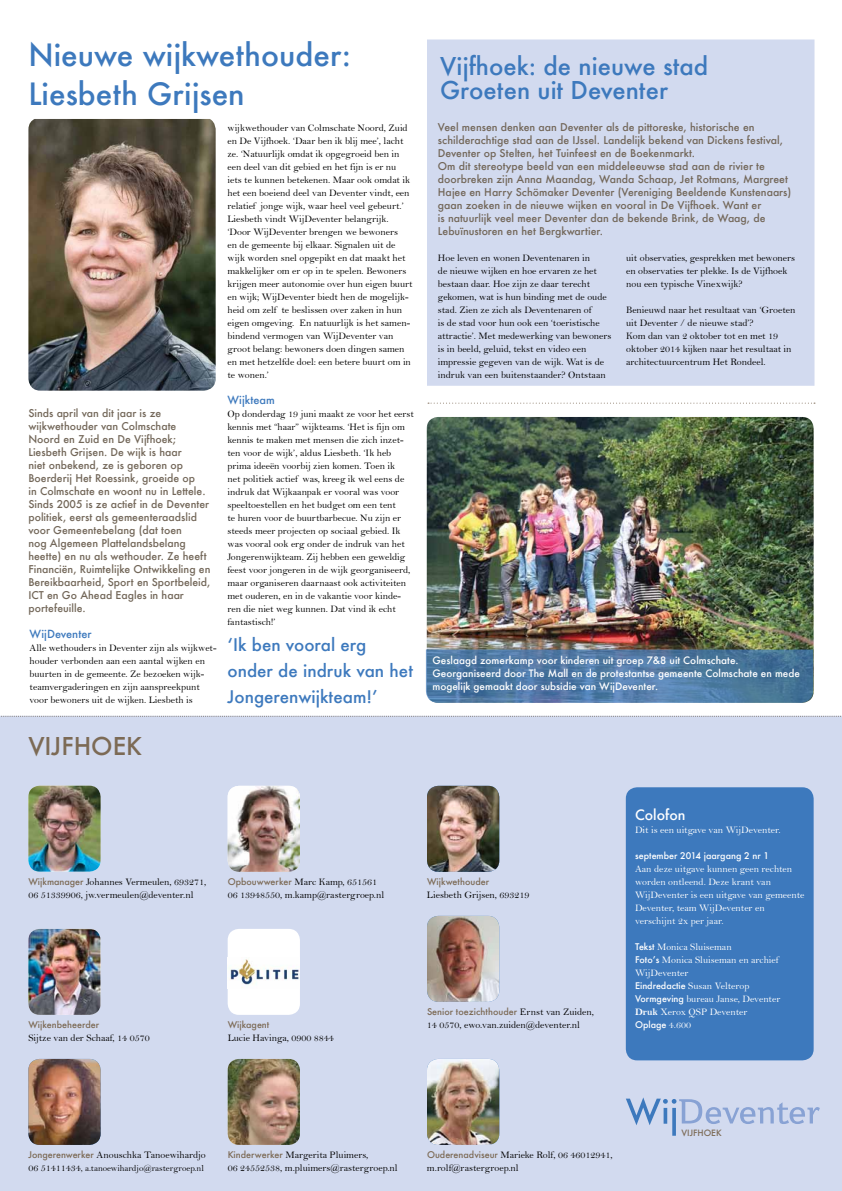
<style>
.page{position:relative;width:842px;height:1191px;background:#fff}
.page>*{position:absolute;margin:0;border:0;box-sizing:border-box;transform-origin:0 0}
.t1{font:500 30px/39px "Futura";color:#3d79bd}
.t2{font:500 24px/24px "Futura";color:#3d79bd}
.t3{font:500 24px "Futura";color:#7c6a55}
.t4{font:500 17px/26px "Futura";color:#3d79bd}
.t5{font:500 14px "Futura";color:#fff}
.t6{font:500 11px "Futura";color:#3d79bd}
.t7{font:500 10.5px/13px "Futura";color:#726658}
.t8{font:10px/13px "Bell";color:#000}
.t9{font:10px/13px "Bell";color:#fff}
.t10{font:500 10px/13px "Futura";color:#fff}
.t11{font:500 9px "Futura";color:#7c6a55}
.t12{font:9px "Bell";color:#000}
.t13{font:500 9px "Futura";color:#fff}
.t14{font:500 8.5px "Futura";color:#7c6a55}
.s1{font-family:"Futura";font-weight:500;font-size:9px;color:#7c6a55}
.s2{font-family:"Bell";font-weight:400;font-size:10px;color:#000}
.s3{font-family:"Futura";font-weight:500;font-size:9px}
.s4{font-family:"Bell MT Bold"}
.s5{font-family:"Bell";font-weight:400;font-size:10px}
.s6{font-size:10px}
</style>
<div class="page">
<div style="left:0;top:716px;width:842px;height:475px;background:#d2daef"></div>
<svg style="left:0;top:715px;width:842px;height:1px"></svg>
<img style="left:28px;top:785px;width:73px;height:86px">
<img style="left:28px;top:929px;width:72px;height:85px">
<img style="left:28px;top:1059px;width:73px;height:85px">
<img style="left:228px;top:786px;width:72px;height:85px">
<div style="left:228px;top:929px;width:72px;height:85px;background:#fff;border-radius:11px"></div>
<img style="left:229px;top:959px;width:71px;height:29px">
<img style="left:228px;top:1059px;width:72px;height:85px">
<img style="left:427px;top:786px;width:72px;height:85px">
<img style="left:427px;top:916px;width:72px;height:85px">
<img style="left:427px;top:1059px;width:72px;height:85px">
<div style="left:626px;top:787px;width:188px;height:273px;background:#3d79bd;border-radius:11px"></div>
<svg style="left:626px;top:1097px;width:194px;height:38px;background:#bdcbe7"></svg>
<img style="left:28px;top:119px;width:188px;height:271px">
<svg style="left:428px;top:402px;width:387px;height:1px"></svg>
<div style="left:427px;top:39px;width:387px;height:347px;background:#d2daef;border:1px solid #d2daef"></div>
<img style="left:427px;top:417px;width:387px;height:231px">
<svg style="left:425px;top:648px;width:389px;height:55px;background:#5079a1"></svg>
<h1 class="t1" style="left:28px;top:34px;width:324px">Nieuwe wijkwethouder:<br>Liesbeth Grijsen</h1>
<p class="t7" style="left:28px;top:406px;width:184px">Sinds april van dit jaar is ze wijkwethouder van Colmschate<br>Noord en Zuid en De Vijfhoek;<br>Liesbeth Grijsen. De wijk is haar<br>niet onbekend, ze is geboren op<br>Boerderij Het Roessink, groeide op<br>in Colmschate en woont nu in Lettele.<br>Sinds 2005 is ze actief in de Deventer politiek, eerst als gemeenteraadslid voor Gemeentebelang (dat toen<br>nog Algemeen Plattelandsbelang heette) en nu als wethouder. Ze heeft<br>Financiën, Ruimtelijke Ontwikkeling en<br>Bereikbaarheid, Sport en Sportbeleid,<br>ICT en Go Ahead Eagles in haar portefeuille.</p>
<p class="t6" style="left:30px;top:626px;width:64px">WijDeventer</p>
<p class="t8" style="left:30px;top:641px;width:188px">Alle wethouders in Deventer zijn als wijkwet&shy;houder verbonden aan een aantal wijken en buurten in de gemeente. Ze bezoeken wijk&shy;teamvergaderingen en zijn aanspreekpunt voor bewoners uit de wijken. Liesbeth is</p>
<p class="t8" style="left:227px;top:121px;width:187px">wijkwethouder van Colmschate Noord, Zuid en De Vijfhoek. ‘Daar ben ik blij mee’, lacht ze. ‘Natuurlijk omdat ik opgegroeid ben in een deel van dit gebied en het fijn is er nu iets te kunnen betekenen. Maar ook omdat ik het een boeiend deel van Deventer vindt, een relatief jonge wijk, waar heel veel gebeurt.’ Liesbeth vindt WijDeventer belangrijk. ‘Door WijDeventer brengen we bewoners<br>en de gemeente bij elkaar. Signalen uit de wijk worden snel opgepikt en dat maakt het makkelijker om er op in te spelen. Bewoners krijgen meer autonomie over hun eigen buurt en wijk; WijDeventer biedt hen de mogelijk&shy;heid om zelf te beslissen over zaken in hun eigen omgeving. En natuurlijk is het samen&shy;bindend vermogen van WijDeventer van groot belang: bewoners doen dingen samen en met hetzelfde doel: een betere buurt om in te wonen.’</p>
<p class="t6" style="left:227px;top:392px;width:49px">Wijkteam</p>
<p class="t8" style="left:227px;top:407px;width:188px">Op donderdag 19 juni maakt ze voor het eerst kennis met “haar” wijkteams. ‘Het is fijn om kennis te maken met mensen die zich inzet&shy;ten voor de wijk’, aldus Liesbeth. ‘Ik heb prima ideeën voorbij zien komen. Toen ik<br>net politiek actief was, kreeg ik wel eens de indruk dat Wijkaanpak er vooral was voor speeltoestellen en het budget om een tent<br>te huren voor de buurtbarbecue. Nu zijn er steeds meer projecten op sociaal gebied. Ik was vooral ook erg onder de indruk van het Jongerenwijkteam. Zij hebben een geweldig feest voor jongeren in de wijk georganiseerd, maar organiseren daarnaast ook activiteiten met ouderen, en in de vakantie voor kinde&shy;ren die niet weg kunnen. Dat vind ik echt fantastisch!’</p>
<h3 class="t4" style="left:227px;top:631px;width:187px">‘Ik ben vooral erg onder de indruk van het<br>Jongerenwijkteam!’</h3>
<h2 class="t3" style="left:28px;top:729px;width:115px">vijfhoek</h2>
<h2 class="t2" style="left:440px;top:53px;width:270px">Vijfhoek: de nieuwe stad<br>Groeten uit Deventer</h2>
<p class="t7" style="left:438px;top:120px;width:355px">Veel mensen denken aan Deventer als de pittoreske, historische en schilderachtige stad aan de IJssel. Landelijk bekend van Dickens festival, Deventer op Stelten, het Tuinfeest en de Boekenmarkt.<br>Om dit stereotype beeld van een middeleeuwse stad aan de rivier te doorbreken zijn Anna Maandag, Wanda Schaap, Jet Rotmans, Margreet Hajee en Harry Schömaker Deventer (Vereniging Beeldende Kunstenaars) gaan zoeken in de nieuwe wijken en vooral in De Vijfhoek. Want er<br>is natuurlijk veel meer Deventer dan de bekende Brink, de Waag, de Lebuïnustoren en het Bergkwartier.</p>
<p class="t8" style="left:438px;top:251px;width:175px">Hoe leven en wonen Deventenaren in<br>de nieuwe wijken en hoe ervaren ze het bestaan daar. Hoe zijn ze daar terecht gekomen, wat is hun binding met de oude stad. Zien ze zich als Deventenaren of<br>is de stad voor hun ook een ‘toeristische attractie’. Met medewerking van bewoners is in beeld, geluid, tekst en video een impressie gegeven van de wijk. Wat is de indruk van een buitenstaander? Ontstaan</p>
<p class="t8" style="left:626px;top:251px;width:171px">uit observaties, gesprekken met bewoners en observaties ter plekke. Is de Vijfhoek nou een typische Vinexwijk?</p>
<p class="t8" style="left:626px;top:303px;width:171px">Benieuwd naar het resultaat van ‘Groeten uit Deventer / de nieuwe stad’?<br>Kom dan van 2 oktober tot en met 19 oktober 2014 kijken naar het resultaat in architectuurcentrum Het Rondeel.</p>
<p class="t10" style="left:432px;top:653px;width:369px">Geslaagd zomerkamp voor kinderen uit groep 7&amp;8 uit Colmschate.<br>Georganiseerd door The Mall en de protestantse gemeente Colmschate en mede mogelijk gemaakt door subsidie van WijDeventer.</p>
<p class="t8" style="left:28px;top:875px;width:180px"><span class="s1">Wijkmanager</span> Johannes Vermeulen, 693271,<br>06 51339906, jw.vermeulen@deventer.nl</p>
<p class="t8" style="left:228px;top:875px;width:158px"><span class="s1">Opbouwwerker</span> Marc Kamp, 651561<br>06 13948550, m.kamp@rastergroep.nl</p>
<p class="t11" style="left:28px;top:1018px;width:72px">Wijkenbeheerder</p>
<p class="t8" style="left:28px;top:1031px;width:123px">Sijtze van der Schaaf, 14 0570</p>
<p class="t11" style="left:228px;top:1018px;width:43px">Wijkagent</p>
<p class="t8" style="left:228px;top:1031px;width:108px">Lucie Havinga, 0900 8844</p>
<p class="t11" style="left:427px;top:875px;width:64px">Wijkwethouder</p>
<p class="t8" style="left:427px;top:888px;width:104px">Liesbeth Grijsen, 693219</p>
<p class="t11" style="left:427px;top:1005px;width:168px">Senior toezichthouder <span class="s2">Ernst van Zuiden,</span></p>
<p class="t8" style="left:427px;top:1018px;width:155px">14 0570, ewo.van.zuiden@deventer.nl</p>
<h3 class="t5" style="left:635px;top:805px;width:52px">Colofon</h3>
<p class="t9" style="left:635px;top:823px;width:147px">Dit is een uitgave van WijDeventer.</p>
<p class="t13" style="left:635px;top:849px;width:136px">september 2014 jaargang 2 nr 1</p>
<p class="t9" style="left:635px;top:862px;width:171px">Aan deze uitgave kunnen geen rechten worden ontleend. Deze krant van<br>WijDeventer is een uitgave van gemeente<br>Deventer, team WijDeventer en verschijnt 2x per jaar.</p>
<p class="t9" style="left:635px;top:940px;width:147px"><span class="s3">Tekst</span> Monica Sluiseman<br><span class="s3">Foto’s</span> Monica Sluiseman en archief<br>WijDeventer<br><span class="s3">Eindredactie</span> Susan Velterop<br><span class="s3">Vormgeving</span> bureau Janse, Deventer<br><span class="s4">Druk</span> Xerox QSP Deventer</p>
<p class="t13" style="left:635px;top:1018px;width:58px">Oplage <span class="s5">4.600</span></p>
<p class="t8" style="left:28px;top:1148px;width:179px"><span class="s1">Jongerenwerker</span> Anouschka Tanoewihardjo</p>
<p class="t12" style="left:28px;top:1162px;width:177px"><span class="s6">06 51411434</span>, a.tanoewihardjo@rastergroep.nl</p>
<p class="t8" style="left:228px;top:1148px;width:172px"><span class="s1">Kinderwerker</span> Margerita Pluimers,<br>06 24552538, m.pluimers@rastergroep.nl</p>
<p class="t8" style="left:427px;top:1148px;width:187px"><span class="s1">Ouderenadviseur</span> Marieke Rolf, 06 46012941, m.rolf@rastergroep.nl</p>
<p class="t14" style="left:681px;top:1126px;width:42px">vijfhoek</p>
</div>
